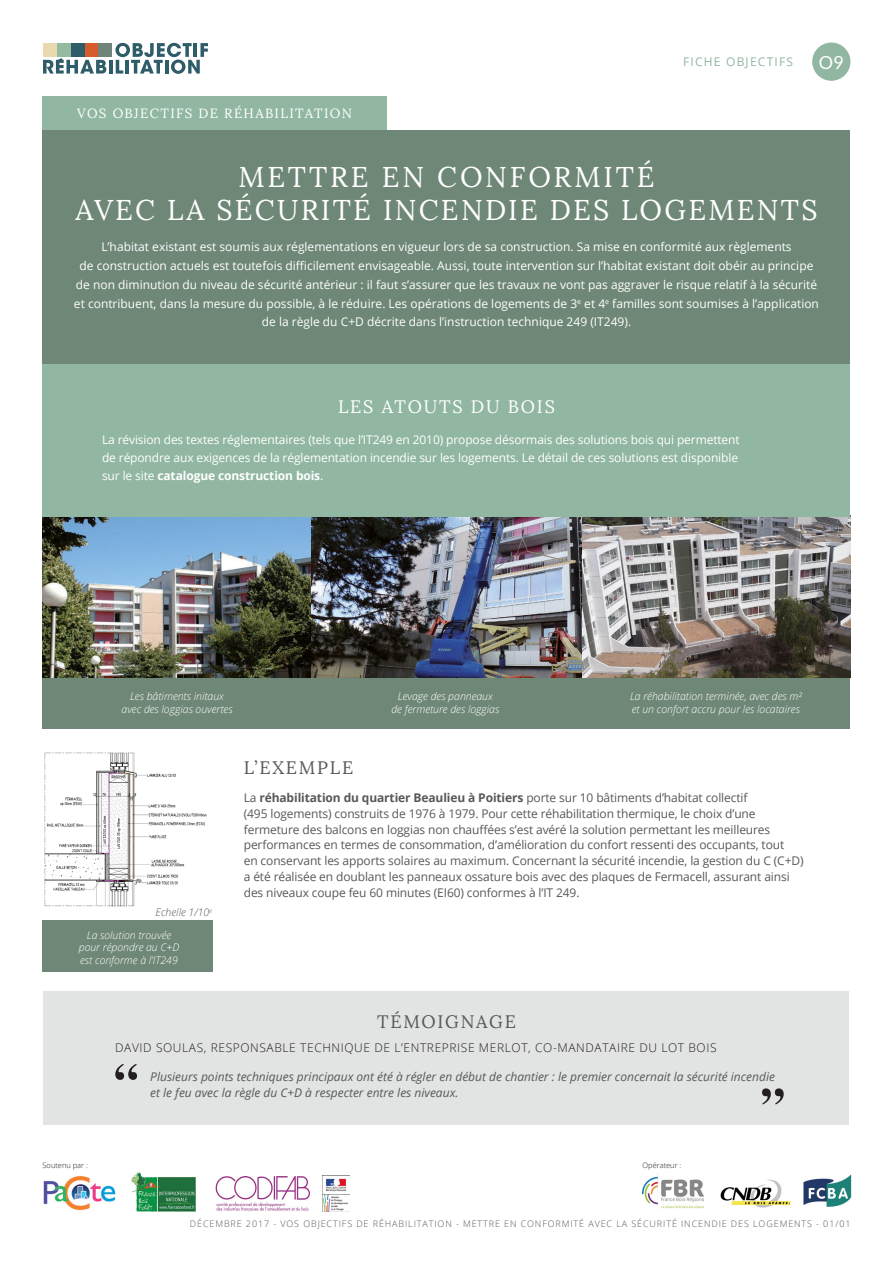
<style>
.page{position:relative;width:893px;height:1263px;background:#fff}
.page>*{position:absolute;margin:0;border:0;box-sizing:border-box;transform-origin:0 0}
.Titre_Blanc{font:28.5px/33px "Lora";letter-spacing:.08em;color:#fff;text-align:center}
.Titre_Petit_blanc{font:18px "Lora";letter-spacing:.1em;color:#fff}
.Titre_Petit_Gris_Cen{font:18px "Lora";letter-spacing:.1em;color:#57585a}
.Titre_Petit_Gris{font:18px "Lora";letter-spacing:.1em;color:#57585a}
.N__Fiche{font:18px "Lato";color:#fff}
.t1{font:13.35px "Lora";letter-spacing:.1em;color:#fff}
.Texte_Courant_Gris{font:12px/15.8px "Open Sans";letter-spacing:-.01em;color:#57585a}
.Intro{font:12px/18.8px "Open Sans";color:#fff;text-align:center}
.Texte_Courant_Blanc{font:12px/18px "Open Sans";letter-spacing:-.01em;color:#fff}
.Témoignage{font:italic 12px/16.5px "Open Sans";color:#57585a}
.Témoin{font:300 12px "Open Sans";letter-spacing:.05em;color:#231f20}
.t2{font:12px "Open Sans";letter-spacing:.1em;color:#91b7a2}
.Légende{font:italic 300 10.5px/12.6px "Open Sans";color:#fff;text-align:center}
.Légende-2{font:italic 300 10.5px "Open Sans";color:#57585a}
.Pied_de_page{font:300 9px "Open Sans";letter-spacing:.1em;color:#57585a}
.t3{font:300 7.5px "Open Sans";color:#231f20}
.s1{font-weight:700}
</style>
<div class="page">
<div style="left:43px;top:96px;width:344px;height:46px;background:#91b7a2"></div>
<svg style="left:43px;top:58px;width:63px;height:16px"></svg>
<hr style="left:109px;top:60px;width:3px;height:14px;background:#2e5c69">
<svg style="left:115px;top:43px;width:93px;height:31px"></svg>
<div style="left:43px;top:43px;width:14px;height:14px;background:#e9d9af"></div>
<div style="left:57px;top:43px;width:14px;height:14px;background:#94baa1"></div>
<div style="left:71px;top:43px;width:14px;height:14px;background:#2e5c69"></div>
<div style="left:85px;top:43px;width:14px;height:14px;background:#d55b2c"></div>
<div style="left:99px;top:43px;width:13px;height:14px;background:#71847a"></div>
<div style="left:812px;top:43px;width:38px;height:38px;background:#91b7a2;border-radius:50%"></div>
<img style="left:43px;top:1176px;width:73px;height:35px">
<img style="left:322px;top:1176px;width:28px;height:35px">
<img style="left:131px;top:1172px;width:65px;height:39px">
<img style="left:215px;top:1177px;width:95px;height:34px">
<img style="left:642px;top:1176px;width:62px;height:33px">
<img style="left:720px;top:1179px;width:71px;height:29px">
<img style="left:803px;top:1174px;width:49px;height:33px">
<div style="left:44px;top:991px;width:805px;height:133px;background:#e2e3e3"></div>
<img style="left:44px;top:752px;width:163px;height:155px">
<svg style="left:115px;top:1064px;width:22px;height:16px"></svg>
<svg style="left:762px;top:1088px;width:22px;height:16px"></svg>
<div style="left:43px;top:920px;width:170px;height:52px;background:#6e8777"></div>
<div style="left:43px;top:677px;width:807px;height:51px;background:#6e8777"></div>
<img style="left:43px;top:517px;width:807px;height:160px">
<div style="left:43px;top:364px;width:807px;height:153px;background:#91b7a2"></div>
<div style="left:43px;top:130px;width:807px;height:234px;background:#6e8777"></div>
<p class="t1" style="left:77px;top:105px;width:276px">VOS OBJECTIFS DE RÉHABILITATION</p>
<p class="t2" style="left:683px;top:53px;width:111px">FICHE OBJECTIFS</p>
<p class="N__Fiche" style="left:819px;top:52px;width:26px">O9</p>
<p class="Titre_Blanc" style="left:75px;top:160px;width:744px">METTRE EN CONFORMITÉ<br>AVEC LA SÉCURITÉ INCENDIE DES LOGEMENTS</p>
<p class="Intro" style="left:74px;top:237px;width:746px">L’habitat existant est soumis aux réglementations en vigueur lors de sa construction. Sa mise en conformité aux règlements<br>de construction actuels est toutefois difficilement envisageable. Aussi, toute intervention sur l’habitat existant doit obéir au principe de non diminution du niveau de sécurité antérieur : il faut s’assurer que les travaux ne vont pas aggraver le risque relatif à la sécurité et contribuent, dans la mesure du possible, à le réduire. Les opérations de logements de 3<sup>e</sup> et 4<sup>e</sup> familles sont soumises à l’application de la règle du C+D décrite dans l’instruction technique 249 (IT249).</p>
<p class="Titre_Petit_blanc" style="left:338px;top:396px;width:218px">LES ATOUTS DU BOIS</p>
<p class="Texte_Courant_Blanc" style="left:102px;top:430px;width:639px">La révision des textes réglementaires (tels que l’IT249 en 2010) propose désormais des solutions bois qui permettent de répondre aux exigences de la réglementation incendie sur les logements. Le détail de ces solutions est disponible sur le site <span class="s1">catalogue construction bois</span>.</p>
<p class="Légende" style="left:122px;top:690px;width:113px">Les bâtiments initaux avec des loggias ouvertes</p>
<p class="Légende" style="left:391px;top:690px;width:109px">Levage des panneaux de fermeture des loggias</p>
<p class="Légende" style="left:630px;top:690px;width:173px;text-align:left">La réhabilitation terminée, avec des m² et un confort accru pour les locataires</p>
<p class="Titre_Petit_Gris" style="left:244px;top:756px;width:111px">L’EXEMPLE</p>
<p class="Légende-2" style="left:156px;top:905px;width:58px">Echelle 1/10<sup>e</sup></p>
<p class="Légende" style="left:79px;top:928px;width:102px">La solution trouvée pour répondre au C+D est conforme à l’IT249</p>
<p class="Texte_Courant_Gris" style="left:244px;top:790px;width:561px">La <span class="s1">réhabilitation du quartier Beaulieu à Poitiers</span> porte sur 10 bâtiments d’habitat collectif<br>(495 logements) construits de 1976 à 1979. Pour cette réhabilitation thermique, le choix d’une fermeture des balcons en loggias non chauffées s’est avéré la solution permettant les meilleures performances en termes de consommation, d’amélioration du confort ressenti des occupants, tout<br>en conservant les apports solaires au maximum. Concernant la sécurité incendie, la gestion du C (C+D) a été réalisée en doublant les panneaux ossature bois avec des plaques de Fermacell, assurant ainsi des niveaux coupe feu 60 minutes (EI60) conformes à l’IT 249.</p>
<p class="Titre_Petit_Gris_Cen" style="left:377px;top:1011px;width:140px">TÉMOIGNAGE</p>
<p class="Témoin" style="left:115px;top:1040px;width:603px">DAVID SOULAS, RESPONSABLE TECHNIQUE DE L’ENTREPRISE MERLOT, CO-MANDATAIRE DU LOT BOIS</p>
<p class="Témoignage" style="left:150px;top:1067px;width:626px">Plusieurs points techniques principaux ont été à régler en début de chantier : le premier concernait la sécurité incendie et le feu avec la règle du C+D à respecter entre les niveaux.</p>
<p class="t3" style="left:43px;top:1160px;width:47px">Soutenu par :</p>
<p class="t3" style="left:642px;top:1160px;width:40px">Opérateur :</p>
<p class="Pied_de_page" style="left:190px;top:1218px;width:662px">DÉCEMBRE 2017 - VOS OBJECTIFS DE RÉHABILITATION - METTRE EN CONFORMITÉ AVEC LA SÉCURITÉ INCENDIE DES LOGEMENTS - 01/01</p>
</div>
